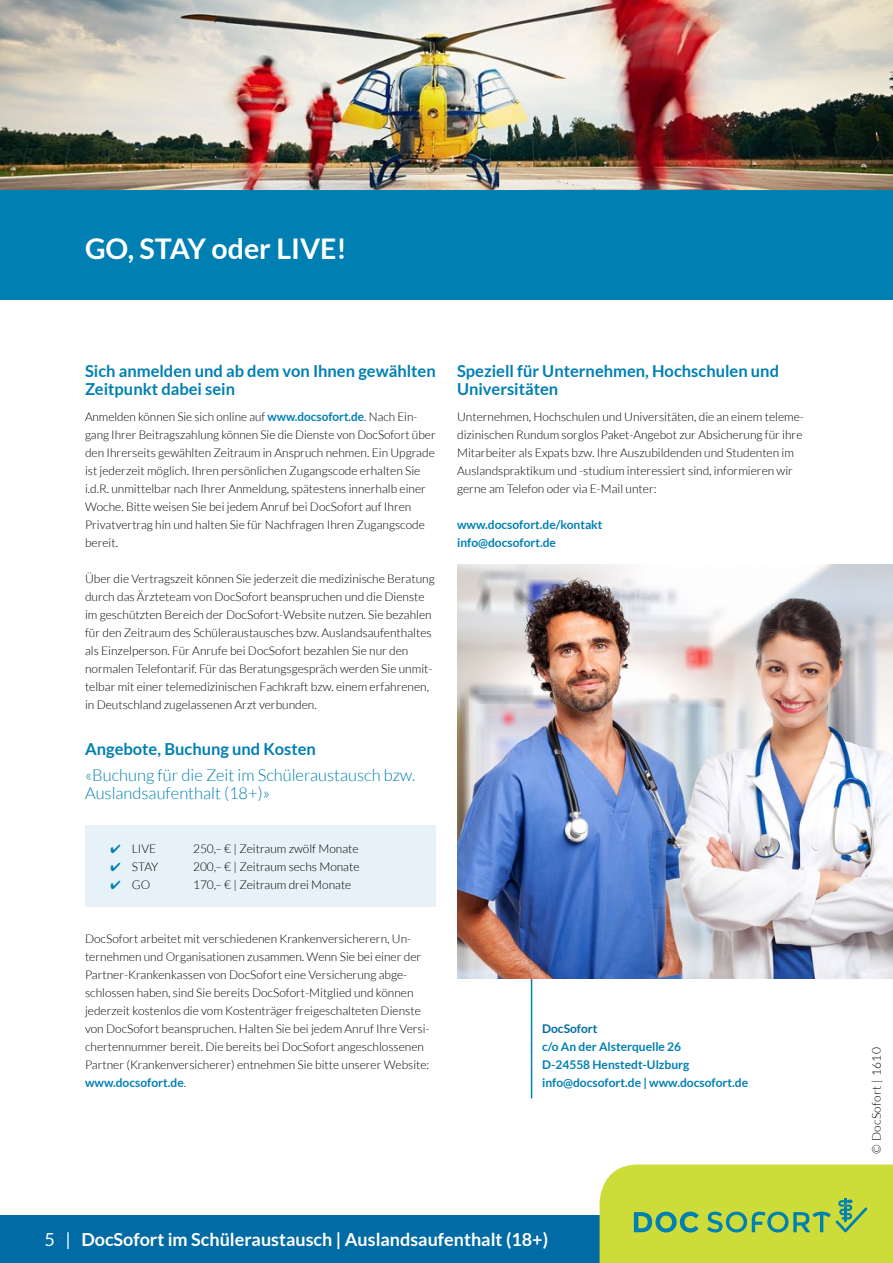
<style>
.page{position:relative;width:893px;height:1263px;background:#fff}
.page>*{position:absolute;margin:0;border:0;box-sizing:border-box;transform-origin:0 0}
.t1{font:700 28.5px "Lato";color:#fff}
.t2{font:700 18px "Lato";color:#fff}
.t3{font:700 16.5px/18px "Lato";color:#007fb3}
.t4{font:300 16.5px/18px "Lato";color:#007fb3}
.t5{font:300 12px/18px "Lato";color:#000}
.t6{font:700 12px/18px "Lato";color:#007fb3}
.t7{font:300 12px "Lato";letter-spacing:.025em;color:#000}
.t8{font:700 12px "Lato";color:#006ba4}
.s1{font-weight:700;color:#007fb3}
.s2{color:#007fb3}
.s3{font-weight:400}
</style>
<div class="page">
<div style="left:0;top:1215px;width:634px;height:48px;background:#006ba4"></div>
<svg style="left:600px;top:1164px;width:293px;height:99px;background:#c0d643"></svg>
<div style="left:0;top:190px;width:893px;height:110px;background:#007fb3"></div>
<div style="left:86px;top:825px;width:350px;height:82px;background:#e6f2f7"></div>
<img style="left:0;top:0;width:893px;height:190px">
<hr style="left:531px;top:957px;width:1px;height:141px;background:#007fb3">
<img style="left:457px;top:565px;width:436px;height:414px">
<h1 class="t1" style="left:85px;top:232px;width:263px">GO, STAY oder LIVE!</h1>
<h3 class="t3" style="left:85px;top:362px;width:352px">Sich anmelden und ab dem von Ihnen gewählten<br>Zeitpunkt dabei sein</h3>
<p class="t5" style="left:85px;top:407px;width:352px">Anmelden können Sie sich online auf <span class="s1">www.docsofort.de</span>. Nach Ein&shy;gang Ihrer Beitragszahlung können Sie die Dienste von DocSofort über den Ihrerseits gewählten Zeitraum in Anspruch nehmen. Ein Upgrade ist jederzeit möglich. Ihren persönlichen Zugangscode erhalten Sie i.d.R. unmittelbar nach Ihrer Anmeldung, spätestens innerhalb einer Woche. Bitte weisen Sie bei jedem Anruf bei DocSofort auf Ihren Privatvertrag hin und halten Sie für Nachfragen Ihren Zugangscode bereit.</p>
<p class="t5" style="left:85px;top:569px;width:351px">Über die Vertragszeit können Sie jederzeit die medizinische Beratung durch das Ärzteteam von DocSofort beanspruchen und die Dienste im geschützten Bereich der DocSofort-Website nutzen. Sie bezahlen für den Zeitraum des Schüleraustausches bzw. Auslandsaufenthaltes als Einzelperson. Für Anrufe bei DocSofort bezahlen Sie nur den normalen Telefontarif. Für das Beratungsgespräch werden Sie unmit&shy;telbar mit einer telemedizinischen Fachkraft bzw. einem erfahrenen, in Deutschland zugelassenen Arzt verbunden.</p>
<h3 class="t3" style="left:85px;top:740px;width:232px">Angebote, Buchung und Kosten</h3>
<h3 class="t4" style="left:85px;top:766px;width:332px">«Buchung für die Zeit im Schüleraustausch bzw.<br>Auslandsaufenthalt (18+)»</h3>
<p class="t5" style="left:111px;top:839px;width:47px"><span class="s2">✔</span> LIVE</p>
<p class="t5" style="left:193px;top:839px;width:167px">250,– € | Zeitraum zwölf Monate</p>
<p class="t5" style="left:111px;top:857px;width:49px"><span class="s2">✔</span> STAY</p>
<p class="t5" style="left:193px;top:857px;width:168px">200,– € | Zeitraum sechs Monate</p>
<p class="t5" style="left:111px;top:875px;width:41px"><span class="s2">✔</span> GO</p>
<p class="t5" style="left:193px;top:875px;width:160px">170,– € | Zeitraum drei Monate</p>
<p class="t5" style="left:85px;top:929px;width:346px">DocSofort arbeitet mit verschiedenen Krankenversicherern, Un&shy;ternehmen und Organisationen zusammen. Wenn Sie bei einer der Partner-Krankenkassen von DocSofort eine Versicherung abge&shy;schlossen haben, sind Sie bereits DocSofort-Mitglied und können jederzeit kostenlos die vom Kostenträger freigeschalteten Dienste von DocSofort beanspruchen. Halten Sie bei jedem Anruf Ihre Versi&shy;chertennummer bereit. Die bereits bei DocSofort angeschlossenen Partner (Krankenversicherer) entnehmen Sie bitte unserer Website: <span class="s1">www.docsofort.de</span>.</p>
<h3 class="t3" style="left:457px;top:362px;width:323px">Speziell für Unternehmen, Hochschulen und<br>Universitäten</h3>
<p class="t5" style="left:457px;top:407px;width:348px">Unternehmen, Hochschulen und Universitäten, die an einem teleme&shy;dizinischen Rundum sorglos Paket-Angebot zur Absicherung für ihre Mitarbeiter als Expats bzw. Ihre Auszubildenden und Studenten im Auslandspraktikum und -studium interessiert sind, informieren wir gerne am Telefon oder via E-Mail unter:</p>
<p class="t6" style="left:457px;top:515px;width:147px">www.docsofort.de/kontakt info@docsofort.de</p>
<p class="t8" style="left:542px;top:1021px;width:57px">DocSofort</p>
<p class="t6" style="left:542px;top:1037px;width:207px">c/o An der Alsterquelle 26<br>D-24558 Henstedt-Ulzburg info@docsofort.de | www.docsofort.de</p>
<p class="t7" style="left:870px;top:1154px;width:108px;rotate:-90deg">© DocSofort | 1610</p>
<h2 class="t2" style="left:45px;top:1229px;width:505px"><span class="s3">5 |</span> DocSofort im Schüleraustausch | Auslandsaufenthalt (18+)</h2>
</div>
